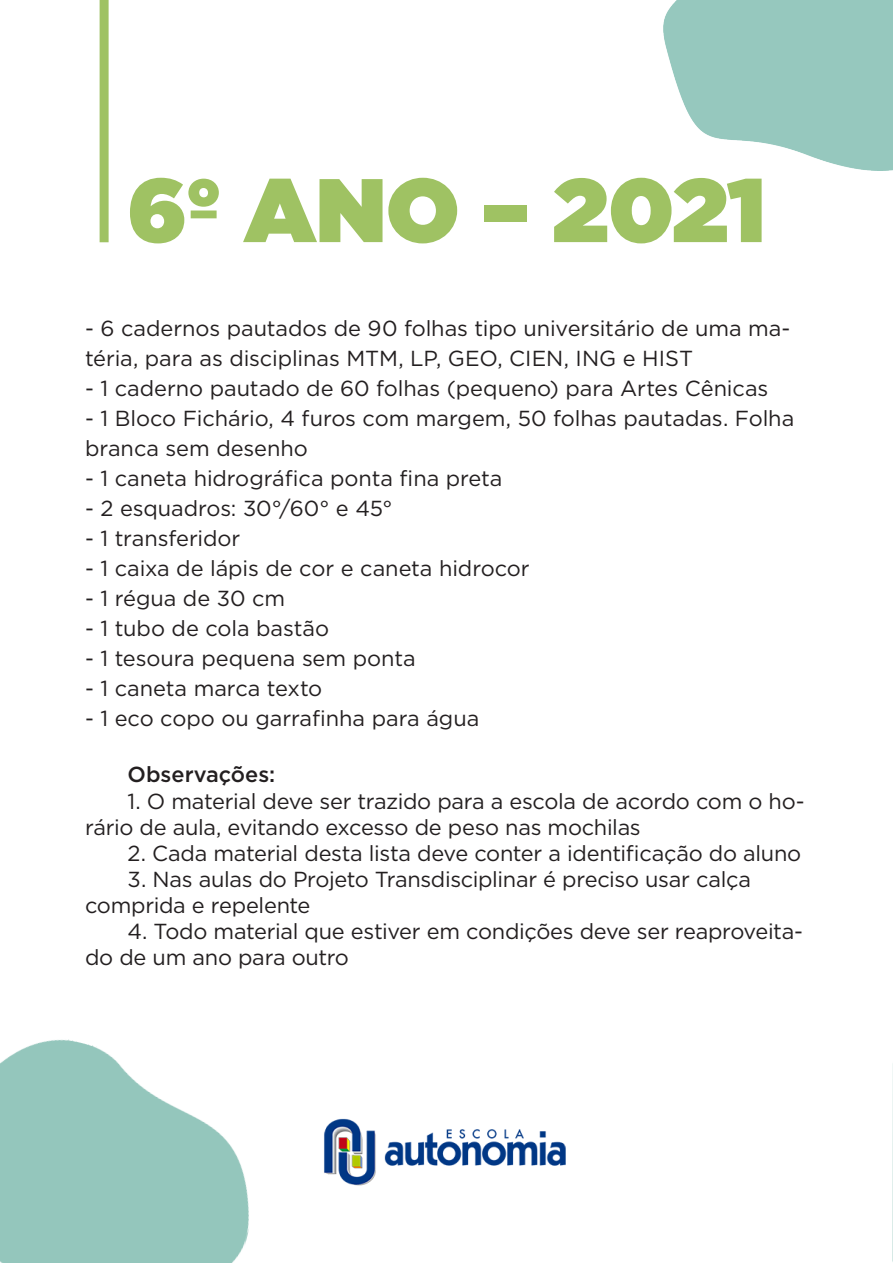
<style>
.page{position:relative;width:893px;height:1263px;background:#fff}
.page>*{position:absolute;margin:0;border:0;box-sizing:border-box;transform-origin:0 0}
.t1{font:900 90px "Gotham";letter-spacing:-.01em;color:#9fc263}
.t2{font:21.75px/26.1px "Gotham";letter-spacing:-.01em;color:#231f20}
.t3{font:500 21.75px "Gotham";color:#231f20}
</style>
<div class="page">
<img style="left:324px;top:1118px;width:242px;height:68px">
<div style="left:100px;top:0;width:9px;height:242px;background:#9fc263"></div>
<img style="left:663px;top:0;width:230px;height:170px">
<img style="left:0;top:1039px;width:249px;height:224px">
<img style="left:892px;top:1063px;width:1px;height:199px">
<p class="t1" style="left:127px;top:146px;width:640px">6º ANO – 2021</p>
<p class="t2" style="left:85px;top:313px;width:707px;line-height:30px">- 6 cadernos pautados de 90 folhas tipo universitário de uma ma&shy;téria, para as disciplinas MTM, LP, GEO, CIEN, ING e HIST</p>
<p class="t2" style="left:85px;top:375px;width:685px">- 1 caderno pautado de 60 folhas (pequeno) para Artes Cênicas</p>
<p class="t2" style="left:85px;top:403px;width:711px;line-height:30px">- 1 Bloco Fichário, 4 furos com margem, 50 folhas pautadas. Folha branca sem desenho</p>
<p class="t2" style="left:85px;top:465px;width:419px">- 1 caneta hidrográfica ponta fina preta</p>
<p class="t2" style="left:85px;top:495px;width:309px">- 2 esquadros: 30°/60° e 45°</p>
<p class="t2" style="left:85px;top:525px;width:157px">- 1 transferidor</p>
<p class="t2" style="left:85px;top:555px;width:446px">- 1 caixa de lápis de cor e caneta hidrocor</p>
<p class="t2" style="left:85px;top:585px;width:202px">- 1 régua de 30 cm</p>
<p class="t2" style="left:85px;top:615px;width:246px">- 1 tubo de cola bastão</p>
<p class="t2" style="left:85px;top:645px;width:332px">- 1 tesoura pequena sem ponta</p>
<p class="t2" style="left:85px;top:675px;width:239px">- 1 caneta marca texto</p>
<p class="t2" style="left:85px;top:705px;width:396px">- 1 eco copo ou garrafinha para água</p>
<p class="t3" style="left:128px;top:760px;width:149px">Observações:</p>
<p class="t2" style="left:85px;top:787px;width:721px;text-indent:43px">1. O material deve ser trazido para a escola de acordo com o ho&shy;rário de aula, evitando excesso de peso nas mochilas</p>
<p class="t2" style="left:128px;top:839px;width:675px">2. Cada material desta lista deve conter a identificação do aluno</p>
<p class="t2" style="left:85px;top:866px;width:667px;text-indent:43px">3. Nas aulas do Projeto Transdisciplinar é preciso usar calça comprida e repelente</p>
<p class="t2" style="left:85px;top:918px;width:720px;text-indent:43px">4. Todo material que estiver em condições deve ser reaproveita&shy;do de um ano para outro</p>
</div>
